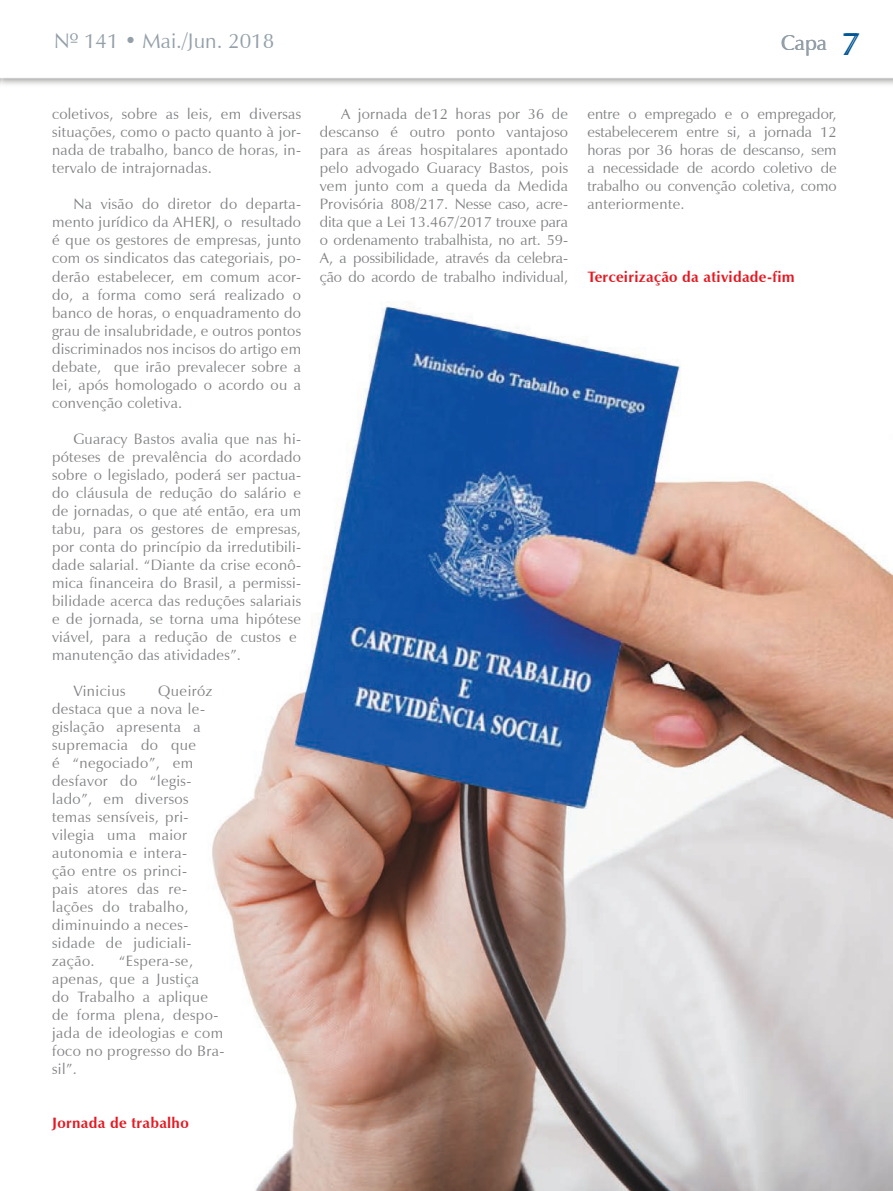
<style>
.page{position:relative;width:893px;height:1191px;background:#fff}
.page>*{position:absolute;margin:0;border:0;box-sizing:border-box;transform-origin:0 0}
.t1{font:21px "Zapf Humanist 601 BT";color:#94a0a9}
.t2{font:15px/18px "Zapf Humanist 601 BT";letter-spacing:.02em;color:#808285;text-align:justify}
.t3{font:700 15px "Zapf Humanist 601 BT";letter-spacing:.02em;color:#e51a23}
.s1{font-size:33px;color:#005595}
</style>
<div class="page">
<img style="left:212px;top:301px;width:681px;height:890px">
<h1 class="t1" style="left:54px;top:28px;width:222px">Nº 141 • Mai./Jun. 2018</h1>
<h1 class="t1" style="left:781px;top:30px;width:81px">Capa <span class="s1">7</span></h1>
<p class="t2" style="left:52px;top:105px;width:251px">coletivos, sobre as leis, em diversas situações, como o pacto quanto à jor&shy;nada de trabalho, banco de horas, in&shy;tervalo de intrajornadas.</p>
<p class="t2" style="left:52px;top:195px;width:251px;text-indent:21px">Na visão do diretor do departa&shy;mento jurídico da AHERJ, o resultado é que os gestores de empresas, junto com os sindicatos das categoriais, po&shy;derão estabelecer, em comum acor&shy;do, a forma como será realizado o banco de horas, o enquadramento do grau de insalubridade, e outros pontos discriminados nos incisos do artigo em debate, que irão prevalecer sobre a lei, após homologado o acordo ou a convenção coletiva.</p>
<p class="t2" style="left:52px;top:429px;width:251px;text-align:left;text-indent:21px">Guaracy Bastos avalia que nas hi&shy;póteses de prevalência do acordado sobre o legislado, poderá ser pactua&shy;do cláusula de redução do salário e de jornadas, o que até então, era um tabu, para os gestores de empresas, por conta do princípio da irredutibili&shy;dade salarial. “Diante da crise econô&shy;mica financeira do Brasil, a permissi&shy;bilidade acerca das reduções salariais e de jornada, se torna uma hipótese viável, para a redução de custos e manutenção das atividades”.</p>
<p class="t2" style="left:73px;top:681px;width:54px">Vinicius</p>
<p class="t2" style="left:52px;top:681px;width:162px;text-align:left;text-indent:106px">Queiróz destaca que a nova le&shy;gislação apresenta a supremacia do que<br>é “negociado”, em desfavor do “legis&shy;lado”, em diversos temas sensíveis, pri&shy;vilegia uma maior autonomia e intera&shy;ção entre os princi&shy;pais atores das re&shy;lações do trabalho, diminuindo a neces&shy;sidade de judiciali&shy;zação.</p>
<p class="t2" style="left:52px;top:951px;width:174px;text-align:left;text-indent:67px">“Espera-se, apenas, que a Justiça<br>do Trabalho a aplique de forma plena, despo&shy;jada de ideologias e com foco no progresso do Bra&shy;sil”.</p>
<p class="t3" style="left:52px;top:1113px;width:138px">Jornada de trabalho</p>
<p class="t2" style="left:320px;top:105px;width:250px;text-indent:21px">A jornada de12 horas por 36 de descanso é outro ponto vantajoso para as áreas hospitalares apontado pelo advogado Guaracy Bastos, pois vem junto com a queda da Medida Provisória 808/217. Nesse caso, acre&shy;dita que a Lei 13.467/2017 trouxe para o ordenamento trabalhista, no art. 59- A, a possibilidade, através da celebra&shy;ção do acordo de trabalho individual,</p>
<p class="t2" style="left:587px;top:105px;width:251px">entre o empregado e o empregador, estabelecerem entre si, a jornada 12 horas por 36 horas de descanso, sem a necessidade de acordo coletivo de trabalho ou convenção coletiva, como anteriormente.</p>
<p class="t3" style="left:587px;top:267px;width:209px">Terceirização da atividade-fim</p>
</div>
